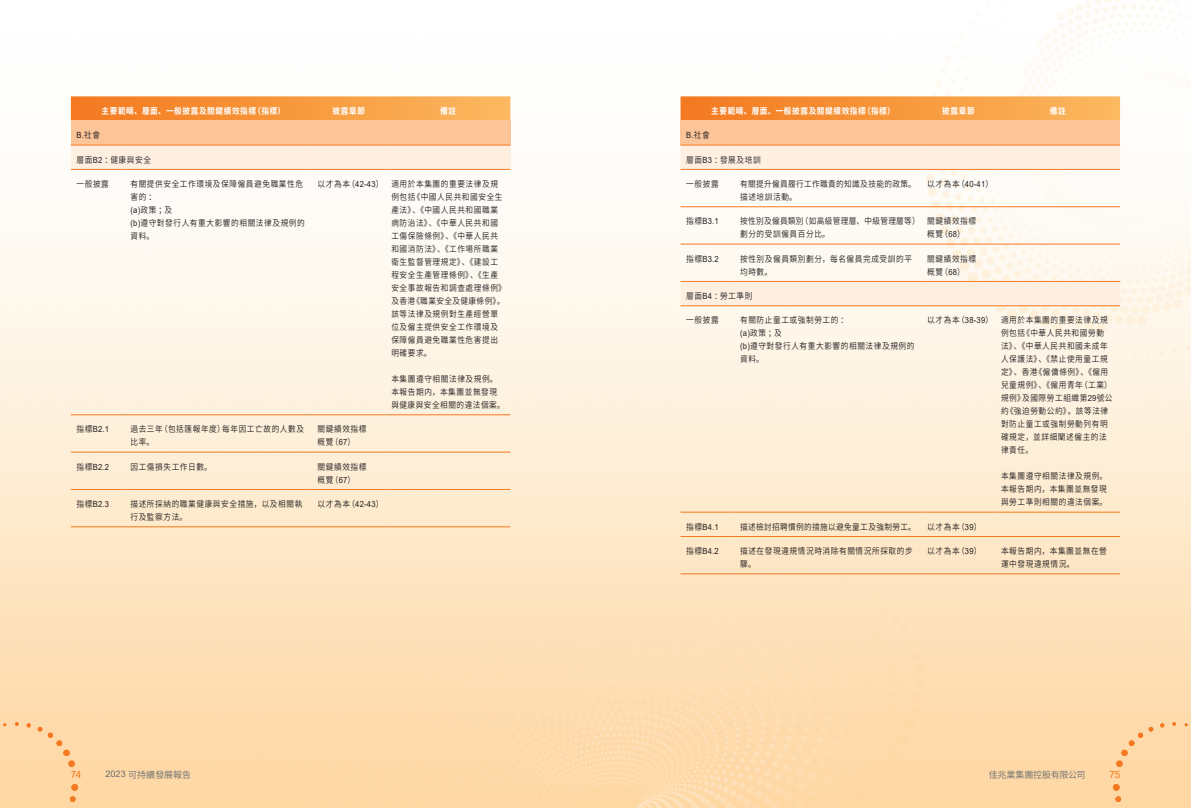
<style>
.page{position:relative;width:1191px;height:808px;background:#fff}
.page>*{position:absolute;margin:0;border:0;box-sizing:border-box;transform-origin:0 0}
.t1{font:10px "Arial";color:#f47921}
.t2{font:9px "Source Han Sans CN";letter-spacing:-.01em;color:#6c6d70}
.t3{font:8.5px/13px "Source Han Sans CN";letter-spacing:.08em;color:#231f20;scale:.9 1}
.t4{font:700 8.5px "Source Han Sans CN";letter-spacing:.08em;color:#fff;scale:.9 1}
.t5{font:8.5px/13px "Source Han Sans CN";letter-spacing:.045em;color:#231f20;scale:.9 1}
.t6{font:8.5px "Arial";letter-spacing:.03em;color:#231f20;scale:.9 1}
.t7{font:8.5px/13px "Source Han Sans CN";letter-spacing:.04em;color:#231f20;scale:.9 1}
.s1{font-family:"Source Han Sans CN"}
.s2{font-family:"Arial"}
</style>
<div class="page">
<img style="left:0;top:0;width:1191px;height:808px">
<svg style="left:1160px;top:723px;width:4px;height:4px"></svg>
<svg style="left:1121px;top:727px;width:32px;height:29px"></svg>
<div style="left:1116px;top:760px;width:6px;height:7px;background:#f47921;border-radius:50%"></div>
<div style="left:1113px;top:784px;width:6px;height:7px;background:#f47921;border-radius:50%"></div>
<svg style="left:1115px;top:796px;width:6px;height:6px"></svg>
<svg style="left:27px;top:723px;width:4px;height:4px"></svg>
<svg style="left:38px;top:727px;width:4px;height:4px"></svg>
<svg style="left:48px;top:733px;width:14px;height:13px"></svg>
<div style="left:63px;top:750px;width:7px;height:6px;background:#f47921;border-radius:50%"></div>
<div style="left:68px;top:760px;width:7px;height:7px;background:#f47921;border-radius:50%"></div>
<div style="left:71px;top:784px;width:7px;height:7px;background:#f47921;border-radius:50%"></div>
<svg style="left:70px;top:796px;width:5px;height:6px"></svg>
<svg style="left:71px;top:96px;width:439px;height:25px;background:#f79b44"></svg>
<div style="left:71px;top:121px;width:439px;height:24px;background:#fcc599"></div>
<div style="left:71px;top:145px;width:439px;height:24px;background:#feefe1"></div>
<hr style="left:71px;top:145px;width:54px;height:1px;background:#f47921">
<hr style="left:125px;top:145px;width:187px;height:1px;background:#f47921">
<hr style="left:312px;top:145px;width:74px;height:1px;background:#f47921">
<hr style="left:386px;top:145px;width:124px;height:1px;background:#f47921">
<hr style="left:312px;top:169px;width:74px;height:1px;background:#f47921">
<hr style="left:312px;top:414px;width:74px;height:1px;background:#f47921">
<hr style="left:312px;top:452px;width:74px;height:1px;background:#f47921">
<hr style="left:71px;top:414px;width:54px;height:1px;background:#f47921">
<hr style="left:125px;top:414px;width:187px;height:1px;background:#f47921">
<hr style="left:386px;top:414px;width:124px;height:1px;background:#f47921">
<hr style="left:71px;top:452px;width:54px;height:1px;background:#f47921">
<hr style="left:125px;top:452px;width:187px;height:1px;background:#f47921">
<hr style="left:386px;top:452px;width:124px;height:1px;background:#f47921">
<hr style="left:71px;top:489px;width:54px;height:1px;background:#f47921">
<hr style="left:125px;top:489px;width:187px;height:1px;background:#f47921">
<hr style="left:312px;top:489px;width:74px;height:1px;background:#f47921">
<hr style="left:386px;top:489px;width:124px;height:1px;background:#f47921">
<hr style="left:71px;top:526px;width:54px;height:1px;background:#f47921">
<hr style="left:125px;top:526px;width:187px;height:1px;background:#f47921">
<hr style="left:312px;top:526px;width:74px;height:1px;background:#f47921">
<hr style="left:386px;top:526px;width:124px;height:1px;background:#f47921">
<hr style="left:71px;top:169px;width:54px;height:1px;background:#f47921">
<hr style="left:125px;top:169px;width:187px;height:1px;background:#f47921">
<hr style="left:386px;top:169px;width:124px;height:1px;background:#f47921">
<svg style="left:680px;top:96px;width:440px;height:25px;background:#f79b45"></svg>
<div style="left:680px;top:121px;width:440px;height:24px;background:#fcc599"></div>
<svg style="left:680px;top:146px;width:440px;height:159px;fill:#fefaf2"></svg>
<hr style="left:680px;top:145px;width:54px;height:1px;background:#f47921">
<hr style="left:734px;top:145px;width:187px;height:1px;background:#f47921">
<hr style="left:921px;top:145px;width:74px;height:1px;background:#f47921">
<hr style="left:995px;top:145px;width:125px;height:1px;background:#f47921">
<hr style="left:680px;top:169px;width:54px;height:1px;background:#f47921">
<hr style="left:734px;top:169px;width:187px;height:1px;background:#f47921">
<hr style="left:921px;top:169px;width:74px;height:1px;background:#f47921">
<hr style="left:995px;top:169px;width:125px;height:1px;background:#f47921">
<hr style="left:680px;top:206px;width:54px;height:1px;background:#f47921">
<hr style="left:734px;top:206px;width:187px;height:1px;background:#f47921">
<hr style="left:921px;top:206px;width:74px;height:1px;background:#f47921">
<hr style="left:995px;top:206px;width:125px;height:1px;background:#f47921">
<hr style="left:680px;top:244px;width:54px;height:1px;background:#f47921">
<hr style="left:734px;top:244px;width:187px;height:1px;background:#f47921">
<hr style="left:921px;top:244px;width:74px;height:1px;background:#f47921">
<hr style="left:995px;top:244px;width:125px;height:1px;background:#f47921">
<hr style="left:680px;top:281px;width:54px;height:1px;background:#f47921">
<hr style="left:734px;top:281px;width:187px;height:1px;background:#f47921">
<hr style="left:921px;top:281px;width:74px;height:1px;background:#f47921">
<hr style="left:995px;top:281px;width:125px;height:1px;background:#f47921">
<hr style="left:680px;top:305px;width:54px;height:1px;background:#f47921">
<hr style="left:734px;top:305px;width:187px;height:1px;background:#f47921">
<hr style="left:921px;top:305px;width:74px;height:1px;background:#f47921">
<hr style="left:995px;top:305px;width:125px;height:1px;background:#f47921">
<hr style="left:680px;top:512px;width:54px;height:1px;background:#f47921">
<hr style="left:734px;top:512px;width:187px;height:1px;background:#f47921">
<hr style="left:921px;top:512px;width:74px;height:1px;background:#f47921">
<hr style="left:995px;top:512px;width:125px;height:1px;background:#f47921">
<hr style="left:680px;top:536px;width:54px;height:1px;background:#f47921">
<hr style="left:734px;top:536px;width:187px;height:1px;background:#f47921">
<hr style="left:921px;top:536px;width:74px;height:1px;background:#f47921">
<hr style="left:995px;top:536px;width:125px;height:1px;background:#f47921">
<hr style="left:680px;top:574px;width:54px;height:1px;background:#f47921">
<hr style="left:734px;top:574px;width:187px;height:1px;background:#f47921">
<hr style="left:921px;top:574px;width:74px;height:1px;background:#f47921">
<hr style="left:995px;top:574px;width:125px;height:1px;background:#f47921">
<p class="t4" style="left:102px;top:106px;width:205px">主要範疇、層面、一般披露及關鍵績效指標（指標）</p>
<p class="t4" style="left:332px;top:106px;width:37px">披露章節</p>
<p class="t4" style="left:440px;top:106px;width:19px">備註</p>
<p class="t6" style="left:77px;top:130px;width:28px">B.<span class="s1">社會</span></p>
<p class="t3" style="left:77px;top:153px;width:84px">層面<span class="s2">B2</span> ：健康與安全</p>
<p class="t3" style="left:77px;top:178px;width:37px">一般披露</p>
<p class="t3" style="left:130px;top:178px;width:195px">有關提供安全工作環境及保障僱員避免職業性危害的：<br><span class="s2">(a)</span>政策；及<br><span class="s2">(b)</span>遵守對發行人有重大影響的相關法律及規例的資料。</p>
<p class="t3" style="left:391px;top:178px;width:129px;text-indent:-74px">以才為本（<span class="s2">42-43</span>） 適用於本集團的重要法律及規例包括《中國人民共和國安全生產法》、《中國人民共和國職業病防治法》、《中華人民共和國工傷保險條例》、《中華人民共和國消防法》、《工作場所職業衛生監督管理規定》、《建設工程安全生產管理條例》、《生產安全事故報告和調查處理條例》及香港《職業安全及健康條例》。該等法律及規例對生產經營單位及僱主提供安全工作環境及保障僱員避免職業性危害提出明確要求。</p>
<p class="t3" style="left:391px;top:373px;width:127px">本集團遵守相關法律及規例。本報告期内，本集團並無發現與健康與安全相關的違法個案。</p>
<p class="t6" style="left:77px;top:423px;width:38px"><span class="s1">指標</span>B2.1</p>
<p class="t3" style="left:130px;top:423px;width:194px">過去三年（包括匯報年度）每年因工亡故的人數及比率。</p>
<p class="t3" style="left:317px;top:423px;width:56px">關鍵績效指標概覽（<span class="s2">67</span>）</p>
<p class="t6" style="left:77px;top:461px;width:38px"><span class="s1">指標</span>B2.2</p>
<p class="t3" style="left:130px;top:460px;width:92px">因工傷損失工作日數。</p>
<p class="t3" style="left:317px;top:460px;width:56px">關鍵績效指標概覽（<span class="s2">67</span>）</p>
<p class="t6" style="left:77px;top:498px;width:38px"><span class="s1">指標</span>B2.3</p>
<p class="t3" style="left:130px;top:498px;width:192px">描述所採納的職業健康與安全措施，以及相關執行及監察方法。</p>
<p class="t3" style="left:317px;top:498px;width:75px">以才為本（<span class="s2">42-43</span>）</p>
<p class="t4" style="left:711px;top:106px;width:205px">主要範疇、層面、一般披露及關鍵績效指標（指標）</p>
<p class="t4" style="left:942px;top:106px;width:37px">披露章節</p>
<p class="t4" style="left:1049px;top:106px;width:19px">備註</p>
<p class="t6" style="left:686px;top:130px;width:28px">B.<span class="s1">社會</span></p>
<p class="t3" style="left:686px;top:153px;width:84px">層面<span class="s2">B3</span> ：發展及培訓</p>
<p class="t3" style="left:686px;top:178px;width:37px">一般披露</p>
<p class="t5" style="left:740px;top:178px;width:197px">有關提升僱員履行工作職責的知識及技能的政策。描述培訓活動。</p>
<p class="t3" style="left:927px;top:178px;width:75px">以才為本（<span class="s2">40-41</span>）</p>
<p class="t6" style="left:686px;top:216px;width:38px"><span class="s1">指標</span>B3.1</p>
<p class="t7" style="left:740px;top:215px;width:201px">按性別及僱員類別（如高級管理層、中級管理層等）劃分的受訓僱員百分比。</p>
<p class="t3" style="left:927px;top:215px;width:56px">關鍵績效指標概覽（<span class="s2">68</span>）</p>
<p class="t6" style="left:686px;top:253px;width:38px"><span class="s1">指標</span>B3.2</p>
<p class="t3" style="left:740px;top:252px;width:192px">按性別及僱員類別劃分，每名僱員完成受訓的平均時數。</p>
<p class="t3" style="left:927px;top:252px;width:56px">關鍵績效指標概覽（<span class="s2">68</span>）</p>
<p class="t3" style="left:686px;top:290px;width:75px">層面<span class="s2">B4</span> ：勞工準則</p>
<p class="t3" style="left:686px;top:314px;width:37px">一般披露</p>
<p class="t3" style="left:740px;top:314px;width:195px">有關防止童工或強制勞工的：<br><span class="s2">(a)</span>政策；及<br><span class="s2">(b)</span>遵守對發行人有重大影響的相關法律及規例的資料。</p>
<p class="t3" style="left:1001px;top:314px;width:125px;text-indent:-74px">以才為本（<span class="s2">38-39</span>） 適用於本集團的重要法律及規例包括《中華人民共和國勞動法》、《中華人民共和國未成年人保護法》、《禁止使用童工規定》、香港《僱傭條例》、《僱用兒童規例》、《僱用青年（工業）規例》及國際勞工組織第<span class="s2">29</span>號公約《強迫勞動公約》。該等法律對防止童工或強制勞動列有明確規定，並詳細闡述僱主的法律責任。</p>
<p class="t3" style="left:1001px;top:470px;width:120px;text-align:justify">本集團遵守相關法律及規例。本報告期内，本集團並無發現與勞工準則相關的違法個案。</p>
<p class="t6" style="left:686px;top:521px;width:38px"><span class="s1">指標</span>B4.1</p>
<p class="t5" style="left:740px;top:520px;width:197px">描述檢討招聘慣例的措施以避免童工及強制勞工。</p>
<p class="t3" style="left:927px;top:520px;width:62px">以才為本（<span class="s2">39</span>）</p>
<p class="t6" style="left:686px;top:545px;width:38px"><span class="s1">指標</span>B4.2</p>
<p class="t3" style="left:740px;top:545px;width:193px">描述在發現違規情況時消除有關情況所採取的步驟。</p>
<p class="t3" style="left:927px;top:545px;width:62px">以才為本（<span class="s2">39</span>）</p>
<p class="t3" style="left:1001px;top:545px;width:119px">本報告期内，本集團並無在營運中發現違規情況。</p>
<p class="t1" style="left:71px;top:768px;width:12px">74</p>
<p class="t2" style="left:105px;top:769px;width:87px"><span class="s2">2023</span> 可持續發展報告</p>
<p class="t2" style="left:988px;top:769px;width:98px">佳兆業集團控股有限公司</p>
<p class="t1" style="left:1109px;top:768px;width:12px">75</p>
</div>
